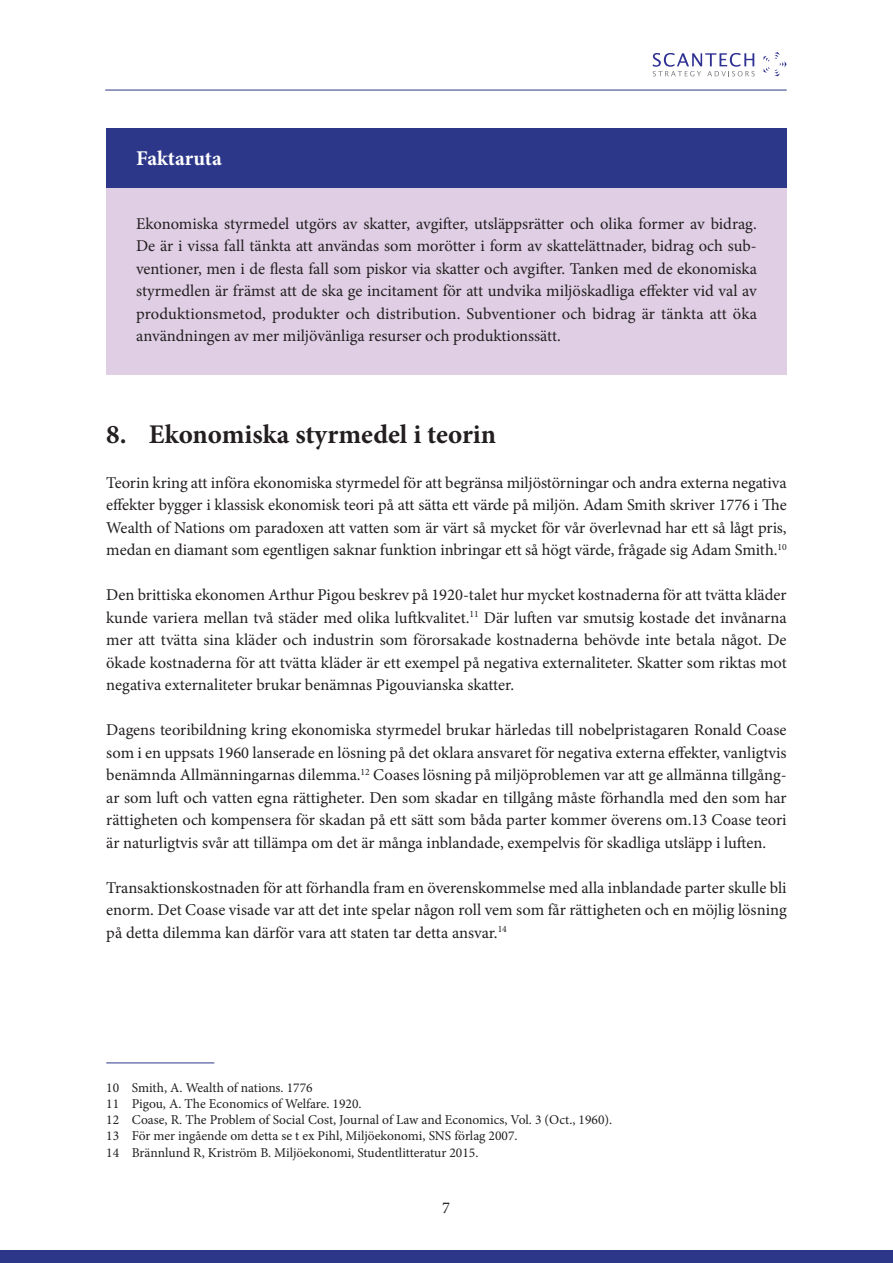
<style>
.page{position:relative;width:893px;height:1263px;background:#fff}
.page>*{position:absolute;margin:0;border:0;box-sizing:border-box;transform-origin:0 0}
.t1{font:700 27px "Minion Pro";color:#231f20}
.t2{font:700 21px "Minion Pro";letter-spacing:-.005em;color:#fff}
.t3{font:16.5px/22.5px "Minion Pro";letter-spacing:-.005em;color:#231f20;text-align:justify}
.t4{font:13.5px/16.2px "Minion Pro";color:#231f20}
</style>
<div class="page">
<svg style="left:763px;top:52px;width:24px;height:24px"></svg>
<svg style="left:653px;top:53px;width:102px;height:23px"></svg>
<div style="left:0;top:1250px;width:893px;height:13px;background:#2d3789"></div>
<hr style="left:105px;top:90px;width:682px;height:1px;background:#2d3789">
<div style="left:106px;top:128px;width:681px;height:61px;background:#2d3789"></div>
<div style="left:106px;top:189px;width:681px;height:186px;background:#dfcee4"></div>
<hr style="left:106px;top:1062px;width:108px;height:1px;background:#2d3789">
<p class="t2" style="left:136px;top:143px;width:87px">Faktaruta</p>
<p class="t3" style="left:136px;top:212px;width:622px">Ekonomiska styrmedel utgörs av skatter, avgifter, utsläppsrätter och olika former av bidrag.<br>De är i vissa fall tänkta att användas som morötter i form av skattelättnader, bidrag och sub&shy;ventioner, men i de flesta fall som piskor via skatter och avgifter. Tanken med de ekonomiska styrmedlen är främst att de ska ge incitament för att undvika miljöskadliga effekter vid val av produktionsmetod, produkter och distribution. Subventioner och bidrag är tänkta att öka användningen av mer miljövänliga resurser och produktionssätt.</p>
<h1 class="t1" style="left:106px;top:415px;width:391px">8. Ekonomiska styrmedel i teorin</h1>
<p class="t3" style="left:106px;top:471px;width:682px">Teorin kring att införa ekonomiska styrmedel för att begränsa miljöstörningar och andra externa negativa effekter bygger i klassisk ekonomisk teori på att sätta ett värde på miljön. Adam Smith skriver 1776 i The Wealth of Nations om paradoxen att vatten som är värt så mycket för vår överlevnad har ett så lågt pris, medan en diamant som egentligen saknar funktion inbringar ett så högt värde, frågade sig Adam Smith.<sup>10</sup></p>
<p class="t3" style="left:106px;top:584px;width:682px">Den brittiska ekonomen Arthur Pigou beskrev på 1920-talet hur mycket kostnaderna för att tvätta kläder kunde variera mellan två städer med olika luftkvalitet.<sup>11</sup> Där luften var smutsig kostade det invånarna mer att tvätta sina kläder och industrin som förorsakade kostnaderna behövde inte betala något. De ökade kostnaderna för att tvätta kläder är ett exempel på negativa externaliteter. Skatter som riktas mot negativa externaliteter brukar benämnas Pigouvianska skatter.</p>
<p class="t3" style="left:106px;top:719px;width:682px">Dagens teoribildning kring ekonomiska styrmedel brukar härledas till nobelpristagaren Ronald Coase som i en uppsats 1960 lanserade en lösning på det oklara ansvaret för negativa externa effekter, vanligtvis benämnda Allmänningarnas dilemma.<sup>12</sup> Coases lösning på miljöproblemen var att ge allmänna tillgång&shy;ar som luft och vatten egna rättigheter. Den som skadar en tillgång måste förhandla med den som har rättigheten och kompensera för skadan på ett sätt som båda parter kommer överens om.13 Coase teori är naturligtvis svår att tillämpa om det är många inblandade, exempelvis för skadliga utsläpp i luften.</p>
<p class="t3" style="left:106px;top:876px;width:682px">Transaktionskostnaden för att förhandla fram en överenskommelse med alla inblandade parter skulle bli enorm. Det Coase visade var att det inte spelar någon roll vem som får rättigheten och en möjlig lösning på detta dilemma kan därför vara att staten tar detta ansvar.<sup>14</sup></p>
<p class="t4" style="left:106px;top:1079px;width:507px">10 Smith, A. Wealth of nations. 1776<br>11 Pigou, A. The Economics of Welfare. 1920.<br>12 Coase, R. The Problem of Social Cost, Journal of Law and Economics, Vol. 3 (Oct., 1960).<br>13 För mer ingående om detta se t ex Pihl, Miljöekonomi, SNS förlag 2007.<br>14 Brännlund R, Kriström B. Miljöekonomi, Studentlitteratur 2015.</p>
<p class="t3" style="left:442px;top:1197px;width:9px">7</p>
</div>
